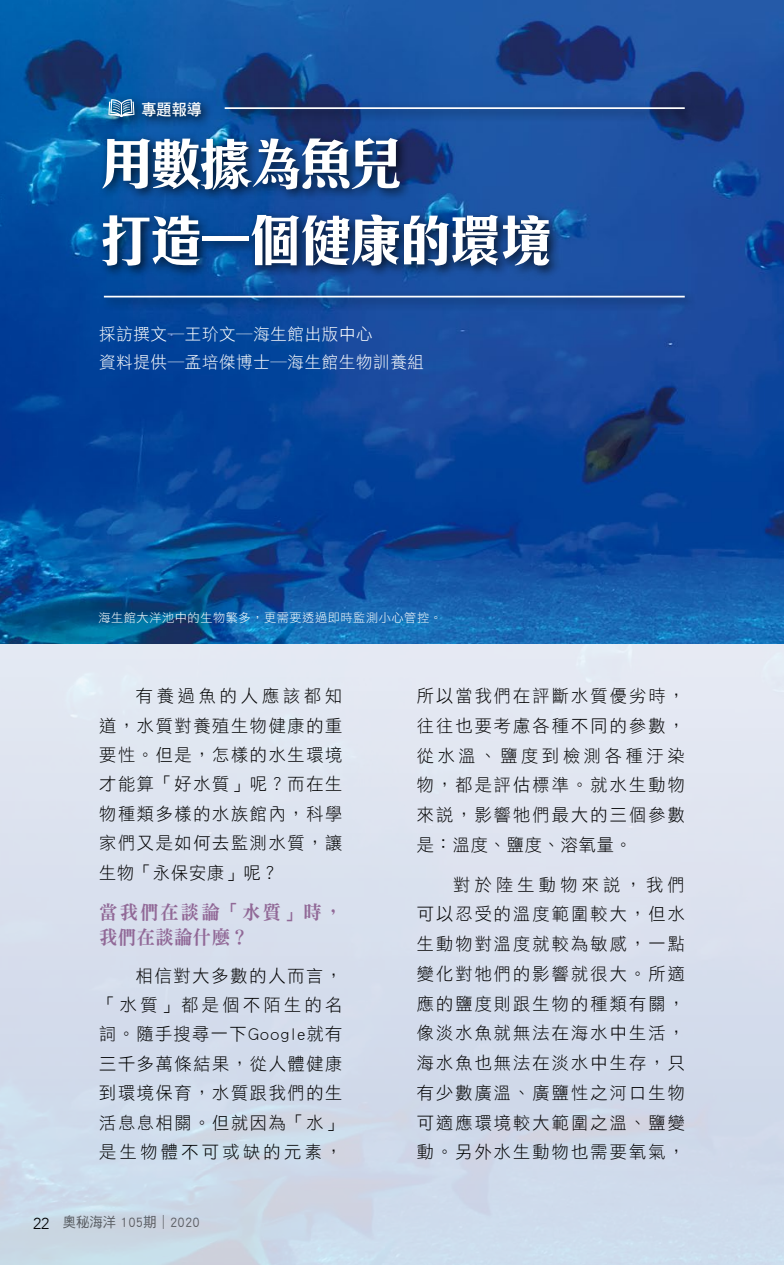
<style>
.page{position:relative;width:784px;height:1265px;background:#fff}
.page>*{position:absolute;margin:0;border:0;box-sizing:border-box;transform-origin:0 0}
.t1{font:700 56px/76.6px "C Hei 3 HK";letter-spacing:-.06em;color:#fff;scale:.95 1}
.t2{font:19.25px/24.5px "DF Ming Std W9";letter-spacing:.07em;color:#916997;scale:.95 1}
.t3{font:17.5px/29.8px "DF Hei Std W3";letter-spacing:.125em;color:#000;text-align:justify}
.t4{font:16.8px/27.7px "DF Hei Std W3";letter-spacing:.04em;color:#fff}
.t5{font:15.75px "DF Hei Std W7";color:#fff;scale:.95 1}
.t6{font:14px "DF Hei Std W5";letter-spacing:.01em;color:#727171;scale:.95 1}
.t7{font:12.25px "DF Hei Std W3";letter-spacing:.04em;color:#fff}
.s1{font-family:"Avenir";font-weight:300;font-size:15.75px;color:#000}
.s2{font-family:"DF Hei Std W3"}
</style>
<div class="page">
<div style="left:0;top:0;width:784px;height:1265px;background:linear-gradient(to right,#d6dfed,#d9e0ee)"></div>
<img style="left:0;top:0;width:784px;height:644px">
<div style="left:97px;top:132px;width:465px;height:146px;background:#000;opacity:.75"></div>
<div style="left:220px;top:101px;width:477px;height:21px;background:#000;opacity:.75"></div>
<hr style="left:225px;top:107px;width:460px;height:2px;background:#fff">
<div style="left:99px;top:290px;width:598px;height:20px;background:#000;opacity:.75"></div>
<hr style="left:104px;top:296px;width:581px;height:1px;background:#fff">
<div style="left:103px;top:94px;width:44px;height:36px;background:#000;opacity:.75"></div>
<svg style="left:108px;top:99px;width:26px;height:18px"></svg>
<div style="left:136px;top:97px;width:77px;height:32px;background:#000;opacity:.75"></div>
<p class="t5" style="left:141px;top:101px;width:65px">專題報導</p>
<h1 class="t1" style="left:99px;top:122px;width:479px">用數據為魚兒<br>打造一個健康的環境</h1>
<p class="t4" style="left:99px;top:320px;width:326px">採訪撰文─王玠文─海生館出版中心<br>資料提供─孟培傑博士─海生館生物訓養組</p>
<p class="t7" style="left:98px;top:611px;width:345px">海生館大洋池中的生物繁多，更需要透過即時監測小心管控。</p>
<p class="t3" style="left:99px;top:681px;width:245px;text-indent:36px">有養過魚的人應該都知道，水質對養殖生物健康的重要性。但是，怎樣的水生環境才能算「好水質」呢？而在生物種類多樣的水族館內，科學家們又是如何去監測水質，讓生物「永保安康」呢？</p>
<p class="t2" style="left:99px;top:900px;width:257px">當我們在談論「水質」時，我們在談論什麼？</p>
<p class="t3" style="left:99px;top:960px;width:245px;text-indent:36px">相信對大多數的人而言，「水質」都是個不陌生的名詞。隨手搜尋一下Google就有三千多萬條結果，從人體健康到環境保育，水質跟我們的生活息息相關。但就因為「水」是生物體不可或缺的元素，</p>
<p class="t6" style="left:33px;top:1214px;width:177px"><span class="s1">22</span> 奧秘海洋 105期<span class="s2">｜</span>2020</p>
<p class="t3" style="left:417px;top:681px;width:269px">所以當我們在評斷水質優劣時，往往也要考慮各種不同的參數，從水溫、鹽度到檢測各種汙染物，都是評估標準。就水生動物來說，影響牠們最大的三個參數是：溫度、鹽度、溶氧量。</p>
<p class="t3" style="left:417px;top:869px;width:269px;text-indent:36px">對於陸生動物來說，我們可以忍受的溫度範圍較大，但水生動物對溫度就較為敏感，一點變化對牠們的影響就很大。所適應的鹽度則跟生物的種類有關，像淡水魚就無法在海水中生活，海水魚也無法在淡水中生存，只有少數廣溫、廣鹽性之河口生物可適應環境較大範圍之溫、鹽變動。另外水生動物也需要氧氣，</p>
</div>
